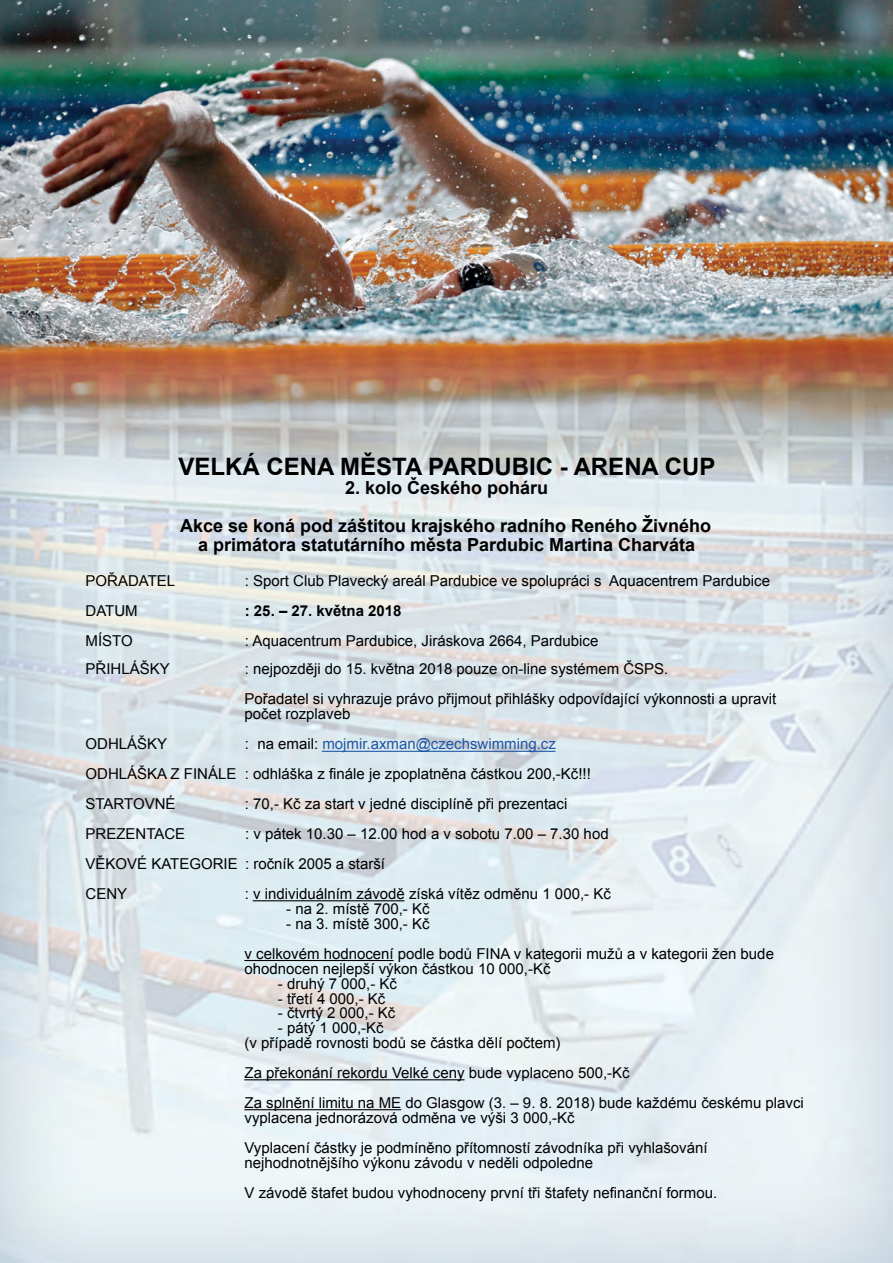
<style>
.page{position:relative;width:893px;height:1263px;background:#fff}
.page>*{position:absolute;margin:0;border:0;box-sizing:border-box;transform-origin:0 0}
.t1{font:700 24px "Arial";color:#000001}
.t2{font:700 18px/37.5px "Arial";color:#000001;text-align:center}
.t3{font:15px/30px "Arial";color:#000001}
.t4{font:700 15px "Arial";color:#000001}
.s1{color:#1e56a6}
</style>
<div class="page">
<div style="left:0;top:0;width:893px;height:1263px;background:#2a507e;opacity:.25"></div>
<img style="left:0;top:0;width:892px;height:512px">
<hr style="left:322px;top:751px;width:233px;height:1px;background:#1e56a6">
<hr style="left:253px;top:900px;width:151px;height:1px;background:#000001">
<hr style="left:244px;top:960px;width:150px;height:1px;background:#000001">
<hr style="left:244px;top:1079px;width:220px;height:1px;background:#000001">
<hr style="left:244px;top:1109px;width:157px;height:1px;background:#000001">
<h1 class="t1" style="left:178px;top:450px;width:538px">VELKÁ CENA MĚSTA PARDUBIC - ARENA CUP</h1>
<p class="t2" style="left:180px;top:470px;width:533px">2. kolo Českého poháru<br>Akce se koná pod záštitou krajského radního Reného Živného</p>
<p class="t2" style="left:198px;top:527px;width:499px">a primátora statutárního města Pardubic Martina Charváta</p>
<p class="t3" style="left:86px;top:566px;width:91px">POŘADATEL</p>
<p class="t3" style="left:245px;top:566px;width:527px">: Sport Club Plavecký areál Pardubice ve spolupráci s Aquacentrem Pardubice</p>
<p class="t3" style="left:86px;top:596px;width:54px">DATUM</p>
<p class="t4" style="left:245px;top:601px;width:158px">: 25. – 27. května 2018</p>
<p class="t3" style="left:86px;top:626px;width:49px">MÍSTO</p>
<p class="t3" style="left:245px;top:626px;width:355px">: Aquacentrum Pardubice, Jiráskova 2664, Pardubice</p>
<p class="t3" style="left:86px;top:654px;width:86px">PŘIHLÁŠKY</p>
<p class="t3" style="left:244px;top:654px;width:533px">: nejpozději do 15. května 2018 pouze on-line systémem ČSPS.<br>Pořadatel si vyhrazuje právo přijmout přihlášky odpovídající výkonnosti a upravit</p>
<p class="t3" style="left:244px;top:699px;width:107px">počet rozplaveb</p>
<p class="t3" style="left:86px;top:729px;width:83px">ODHLÁŠKY</p>
<p class="t3" style="left:86px;top:729px;width:507px;text-indent:159px">: na email: <span class="s1">mojmir.axman@czechswimming.cz<br></span>ODHLÁŠKA Z FINÁLE : odhláška z finále je zpoplatněna částkou 200,-Kč!!!<br>STARTOVNÉ</p>
<p class="t3" style="left:245px;top:789px;width:324px">: 70,- Kč za start v jedné disciplíně při prezentaci</p>
<p class="t3" style="left:86px;top:819px;width:101px">PREZENTACE</p>
<p class="t3" style="left:86px;top:819px;width:525px;text-indent:160px">: v pátek 10.30 – 12.00 hod a v sobotu 7.00 – 7.30 hod<br>VĚKOVÉ KATEGORIE : ročník 2005 a starší<br>CENY</p>
<p class="t3" style="left:245px;top:879px;width:367px">: v individuálním závodě získá vítěz odměnu 1 000,- Kč</p>
<p class="t3" style="left:286px;top:894px;width:145px">- na 2. místě 700,- Kč</p>
<p class="t3" style="left:244px;top:909px;width:531px;text-indent:42px">- na 3. místě 300,- Kč<br>v celkovém hodnocení podle bodů FINA v kategorii mužů a v kategorii žen bude</p>
<p class="t3" style="left:244px;top:954px;width:307px">ohodnocen nejlepší výkon částkou 10 000,-Kč</p>
<p class="t3" style="left:278px;top:969px;width:121px">- druhý 7 000,- Kč</p>
<p class="t3" style="left:278px;top:984px;width:109px">- třetí 4 000,- Kč</p>
<p class="t3" style="left:278px;top:998px;width:119px">- čtvrtý 2 000,- Kč</p>
<p class="t3" style="left:244px;top:1020px;width:317px;line-height:15px;text-indent:33px">- pátý 1 000,-Kč<br>(v případě rovnosti bodů se částka dělí počtem)</p>
<p class="t3" style="left:244px;top:1058px;width:561px">Za překonání rekordu Velké ceny bude vyplaceno 500,-Kč<br>Za splnění limitu na ME do Glasgow (3. – 9. 8. 2018) bude každému českému plavci</p>
<p class="t3" style="left:244px;top:1103px;width:464px">vyplacena jednorázová odměna ve výši 3 000,-Kč<br>Vyplacení částky je podmíněno přítomností závodníka při vyhlašování</p>
<p class="t3" style="left:244px;top:1148px;width:474px">nejhodnotnějšího výkonu závodu v neděli odpoledne<br>V závodě štafet budou vyhodnoceny první tři štafety nefinanční formou.</p>
</div>
